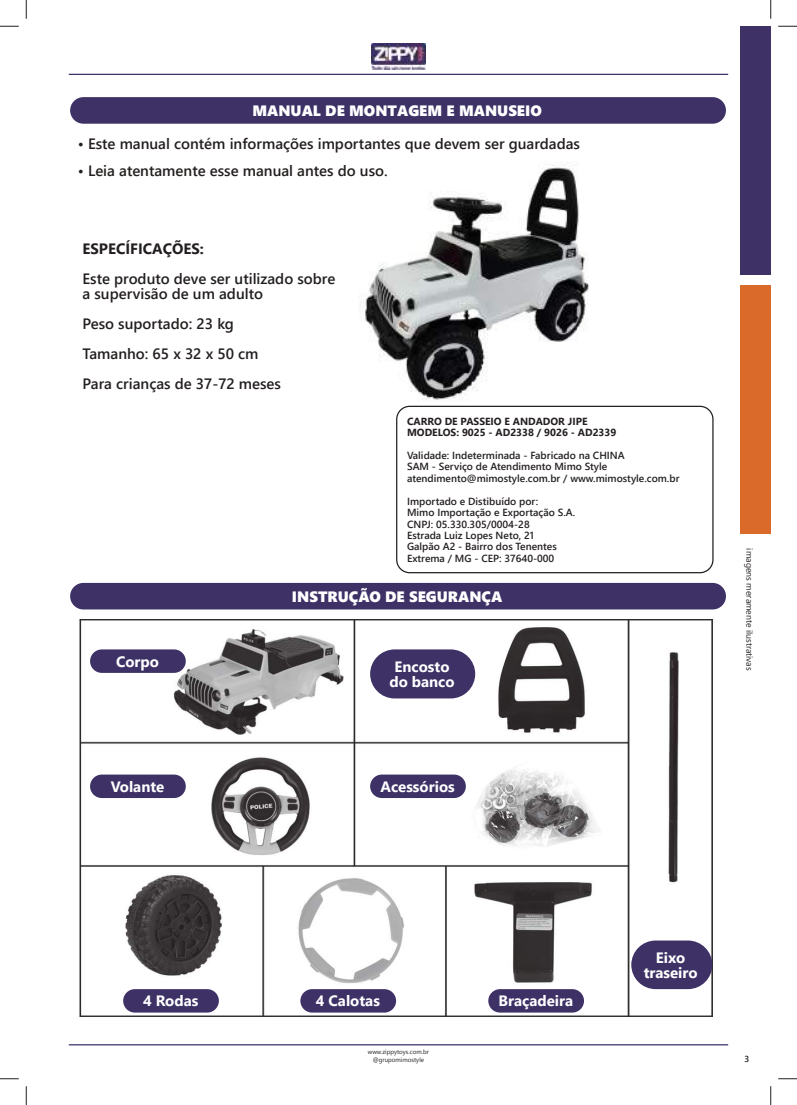
<style>
.page{position:relative;width:797px;height:1105px;background:#fff}
.page>*{position:absolute;margin:0;border:0;box-sizing:border-box;transform-origin:0 0}
.t1{font:600 15px/30px "Segoe UI";color:#241f1f}
.t2{font:700 15px/15px "Segoe UI";color:#fff;text-align:center}
.t3{font:15px "Segoe UI Black";color:#fff}
.t4{font:700 15px "Segoe UI";color:#241f1f}
.t5{font:600 10.25px/11.4px "Segoe UI";color:#241f1f}
.t6{font:700 10.25px/11.4px "Segoe UI";color:#241f1f}
.t7{font:8.75px "Segoe UI";color:#241f1f}
.t8{font:600 8.75px "Segoe UI";color:#241f1f}
.t9{font:6.25px/7.5px "Segoe UI";color:#241f1f;text-align:center}
</style>
<div class="page">
<img style="left:358px;top:163px;width:231px;height:237px">
<div style="left:70px;top:97px;width:656px;height:27px;background:#3d3166;border-radius:13px"></div>
<div style="left:70px;top:583px;width:656px;height:26px;background:#3d3166;border-radius:13px"></div>
<div style="left:396px;top:406px;width:317px;height:167px;border:1px solid #241f1f;border-radius:13px"></div>
<img style="left:79px;top:619px;width:634px;height:398px">
<div style="left:90px;top:774px;width:96px;height:24px;background:#3d3166;border-radius:12px"></div>
<div style="left:90px;top:649px;width:96px;height:24px;background:#3d3166;border-radius:12px"></div>
<div style="left:370px;top:649px;width:105px;height:49px;background:#3d3166;border-radius:25px"></div>
<div style="left:370px;top:774px;width:96px;height:24px;background:#3d3166;border-radius:12px"></div>
<div style="left:631px;top:940px;width:81px;height:49px;background:#3d3166;border-radius:24px"></div>
<div style="left:123px;top:989px;width:96px;height:23px;background:#3d3166;border-radius:12px"></div>
<div style="left:300px;top:989px;width:96px;height:23px;background:#3d3166;border-radius:12px"></div>
<div style="left:488px;top:989px;width:96px;height:23px;background:#3d3166;border-radius:12px"></div>
<img style="left:371px;top:44px;width:54px;height:26px">
<hr style="left:69px;top:74px;width:659px;height:1px;background:#3d3166">
<div style="left:740px;top:26px;width:30px;height:249px;background:#3d3166"></div>
<div style="left:740px;top:285px;width:30px;height:249px;background:#da6a29"></div>
<hr style="left:69px;top:1044px;width:659px;height:1px;background:#3d3166">
<svg style="left:0;top:25px;width:19px;height:2px"></svg>
<svg style="left:778px;top:25px;width:19px;height:2px"></svg>
<svg style="left:0;top:1078px;width:19px;height:1px"></svg>
<svg style="left:778px;top:1078px;width:19px;height:1px"></svg>
<svg style="left:25px;top:0;width:2px;height:19px"></svg>
<svg style="left:25px;top:1086px;width:2px;height:19px"></svg>
<svg style="left:770px;top:0;width:1px;height:19px"></svg>
<svg style="left:770px;top:1086px;width:1px;height:19px"></svg>
<h1 class="t3" style="left:252px;top:100px;width:291px">MANUAL DE MONTAGEM E MANUSEIO</h1>
<h1 class="t1" style="left:78px;top:128px;width:504px">• Este manual contém informações importantes que devem ser guardadas</h1>
<h1 class="t1" style="left:78px;top:155px;width:311px">• Leia atentamente esse manual antes do uso.</h1>
<h1 class="t4" style="left:82px;top:234px;width:123px">ESPECÍFICAÇÕES:</h1>
<h1 class="t1" style="left:82px;top:270px;width:254px;line-height:15px">Este produto deve ser utilizado sobre a supervisão de um adulto</h1>
<h1 class="t1" style="left:82px;top:307px;width:200px">Peso suportado: 23 kg<br>Tamanho: 65 x 32 x 50 cm<br>Para crianças de 37-72 meses</h1>
<p class="t6" style="left:407px;top:414px;width:211px">CARRO DE PASSEIO E ANDADOR JIPE<br>MODELOS: 9025 - AD2338 / 9026 - AD2339</p>
<p class="t5" style="left:407px;top:449px;width:274px">Validade: Indeterminada - Fabricado na CHINA<br>SAM - Serviço de Atendimento Mimo Style atendimento@mimostyle.com.br / www.mimostyle.com.br</p>
<p class="t5" style="left:407px;top:494px;width:170px">Importado e Distibuído por:<br>Mimo Importação e Exportação S.A.<br>CNPJ: 05.330.305/0004-28<br>Estrada Luiz Lopes Neto, 21<br>Galpão A2 - Bairro dos Tenentes<br>Extrema / MG - CEP: 37640-000</p>
<h1 class="t3" style="left:292px;top:585px;width:212px">INSTRUÇÃO DE SEGURANÇA</h1>
<h1 class="t2" style="left:116px;top:653px;width:44px">Corpo</h1>
<h1 class="t2" style="left:389px;top:658px;width:67px">Encosto do banco</h1>
<h1 class="t2" style="left:111px;top:778px;width:55px">Volante</h1>
<h1 class="t2" style="left:380px;top:778px;width:76px">Acessórios</h1>
<p class="t7" style="left:755px;top:548px;width:124px;rotate:90deg">imagens meramente ilustrativas</p>
<h1 class="t2" style="left:143px;top:992px;width:57px">4 Rodas</h1>
<h1 class="t2" style="left:316px;top:992px;width:66px">4 Calotas</h1>
<h1 class="t2" style="left:498px;top:992px;width:76px">Braçadeira</h1>
<p class="t9" style="left:368px;top:1048px;width:63px">www.zippytoys.com.br @grupomimostyle</p>
<h1 class="t2" style="left:643px;top:949px;width:55px">Eixo traseiro</h1>
<p class="t8" style="left:744px;top:1051px;width:6px">3</p>
</div>
